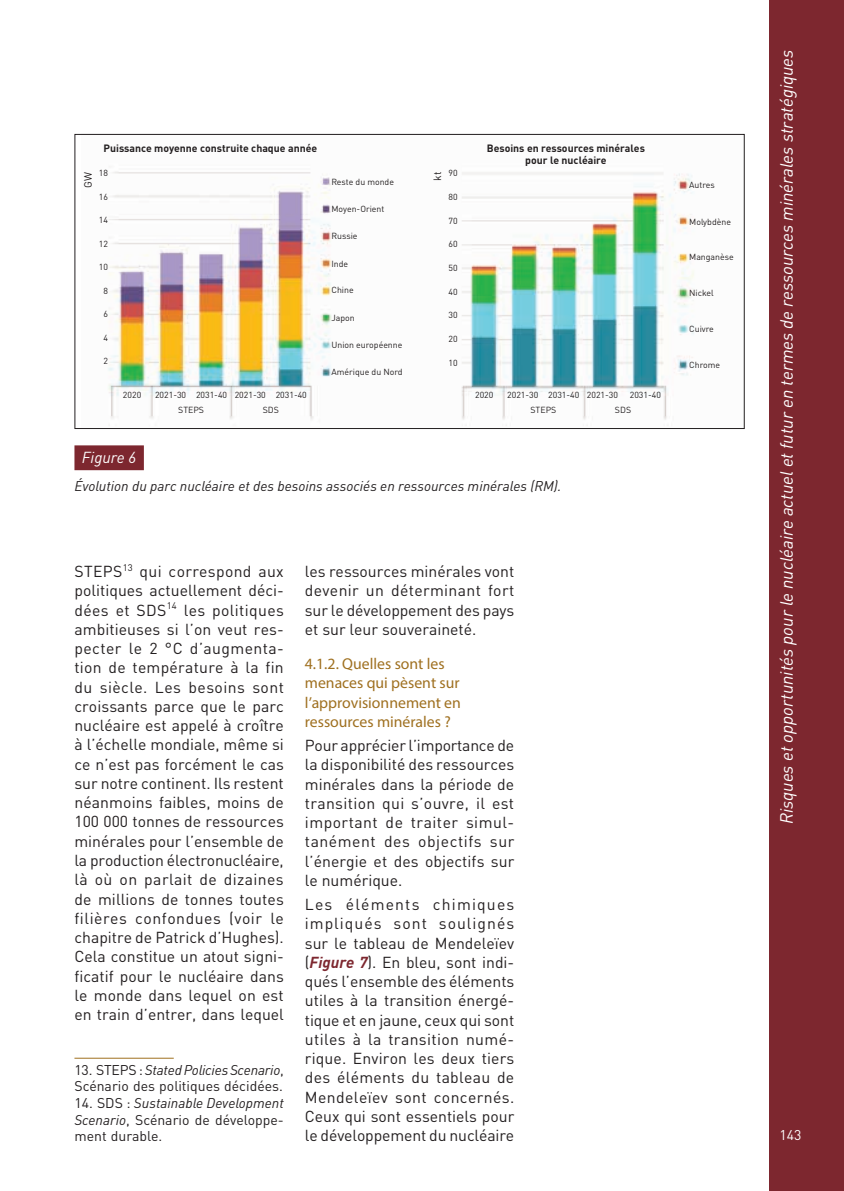
<style>
.page{position:relative;width:844px;height:1191px;background:#fff}
.page>*{position:absolute;margin:0;border:0;box-sizing:border-box;transform-origin:0 0}
.t1{font:italic 17.5px "DINOT";color:#fff}
.Texte_courant{font:15.75px/19.2px "DINOT";color:#231f20;text-align:justify}
.Intertitre_3{font:15.75px/19.2px "Myriad Pro";color:#9f7020}
.Figure_numero{font:italic 15.75px "DINOT";color:#fff}
.Notes{font:14px/16.6px "DINOT";color:#231f20}
.Figure_titre{font:italic 14px "DINOT";color:#231f20}
.t2{font:14px "DINOT";color:#fff}
.t3{font:700 10.5px/12.6px "DINOT";color:#231f20;text-align:center}
.t4{font:10.5px "DINOT";color:#231f20}
.t5{font:8.75px/15.6px "DINOT";color:#231f20;text-align:center}
.s1{font-style:italic}
.s2{font-weight:700;font-style:italic;color:#7d272f}
</style>
<div class="page">
<div style="left:769px;top:0;width:74px;height:1191px;background:#7d272f"></div>
<hr style="left:74px;top:1057px;width:100px;height:1px;background:#9f7020">
<div style="left:74px;top:445px;width:70px;height:25px;background:#7d272f"></div>
<img style="left:108px;top:171px;width:586px;height:255px">
<p class="t4" style="left:81px;top:187px;width:17px;rotate:-90deg">GW</p>
<p class="t3" style="left:103px;top:141px;width:215px">Puissance moyenne construite chaque année</p>
<p class="t3" style="left:486px;top:141px;width:160px">Besoins en ressources minérales pour le nucléaire</p>
<p class="t5" style="left:99px;top:165px;width:11px">18</p>
<p class="t5" style="left:99px;top:189px;width:11px">16</p>
<p class="t5" style="left:99px;top:212px;width:11px">14</p>
<p class="t5" style="left:99px;top:236px;width:11px">12</p>
<p class="t5" style="left:99px;top:259px;width:11px">10</p>
<p class="t5" style="left:103px;top:283px;width:6px">8</p>
<p class="t5" style="left:103px;top:306px;width:6px">6</p>
<p class="t5" style="left:103px;top:330px;width:6px">4</p>
<p class="t5" style="left:103px;top:353px;width:6px">2</p>
<p class="t5" style="left:448px;top:165px;width:11px">90</p>
<p class="t5" style="left:448px;top:189px;width:11px">80</p>
<p class="t5" style="left:448px;top:212px;width:11px">70</p>
<p class="t5" style="left:448px;top:236px;width:11px">60</p>
<p class="t5" style="left:448px;top:260px;width:11px">50</p>
<p class="t5" style="left:448px;top:284px;width:11px">40</p>
<p class="t5" style="left:448px;top:307px;width:11px">30</p>
<p class="t5" style="left:448px;top:331px;width:11px">20</p>
<p class="t5" style="left:448px;top:355px;width:11px">10</p>
<p class="t4" style="left:431px;top:181px;width:11px;rotate:-90deg">kt</p>
<p class="t5" style="left:331px;top:174px;width:64px">Reste du monde</p>
<p class="t5" style="left:331px;top:201px;width:54px">Moyen-Orient</p>
<p class="t5" style="left:331px;top:228px;width:28px">Russie</p>
<p class="t5" style="left:331px;top:255px;width:18px">Inde</p>
<p class="t5" style="left:331px;top:282px;width:24px">Chine</p>
<p class="t5" style="left:331px;top:309px;width:25px">Japon</p>
<p class="t5" style="left:331px;top:337px;width:72px">Union européenne</p>
<p class="t5" style="left:331px;top:364px;width:73px">Amérique du Nord</p>
<p class="t5" style="left:123px;top:386px;width:20px">2020</p>
<p class="t5" style="left:155px;top:386px;width:74px">2021-30 2031-40<br>STEPS</p>
<p class="t5" style="left:235px;top:386px;width:74px">2021-30 2031-40<br>SDS</p>
<p class="t5" style="left:475px;top:386px;width:20px">2020</p>
<p class="t5" style="left:507px;top:386px;width:74px">2021-30 2031-40<br>STEPS</p>
<p class="t5" style="left:586px;top:386px;width:33px">2021-30</p>
<p class="t5" style="left:614px;top:386px;width:47px;text-align:left;text-indent:15px">2031-40<br>SDS</p>
<p class="Figure_numero" style="left:82px;top:447px;width:56px">Figure 6</p>
<p class="Figure_titre" style="left:74px;top:477px;width:488px">Évolution du parc nucléaire et des besoins associés en ressources minérales (RM).</p>
<p class="Texte_courant" style="left:74px;top:561px;width:211px">STEPS<sup>13</sup> qui correspond aux politiques actuellement déci&shy;dées et SDS<sup>14</sup> les politiques ambitieuses si l’on veut res&shy;pecter le 2 °C d’augmenta&shy;tion de température à la fin du siècle. Les besoins sont croissants parce que le parc nucléaire est appelé à croître à l’échelle mondiale, même si ce n’est pas forcément le cas sur notre continent. Ils restent néanmoins faibles, moins de 100 000 tonnes de ressources minérales pour l’ensemble de la production électronucléaire, là où on parlait de dizaines de millions de tonnes toutes filières confondues (voir le chapitre de Patrick d’Hughes).<br>Cela constitue un atout signi&shy;ficatif pour le nucléaire dans le monde dans lequel on est en train d’entrer, dans lequel</p>
<p class="Notes" style="left:74px;top:1061px;width:211px">13. STEPS : <span class="s1">Stated Policies Scenario</span>,<br>Scénario des politiques décidées.</p>
<p class="Notes" style="left:74px;top:1094px;width:211px;text-align:justify">14. SDS : <span class="s1">Sustainable Development Scenario</span>, Scénario de développe&shy;ment durable.</p>
<p class="Texte_courant" style="left:305px;top:561px;width:211px">les ressources minérales vont devenir un déterminant fort sur le développement des pays et sur leur souveraineté.</p>
<p class="Intertitre_3" style="left:305px;top:654px;width:157px">4.1.2. Quelles sont les menaces qui pèsent sur l’approvisionnement en ressources minérales ?</p>
<p class="Texte_courant" style="left:305px;top:735px;width:211px">Pour apprécier l’importance de la disponibilité des ressources minérales dans la période de transition qui s’ouvre, il est important de traiter simul&shy;tanément des objectifs sur l’énergie et des objectifs sur le numérique.</p>
<p class="Texte_courant" style="left:305px;top:894px;width:211px">Les éléments chimiques impliqués sont soulignés sur le tableau de Mendeleïev (<span class="s2">Figure 7</span>). En bleu, sont indi&shy;qués l’ensemble des éléments utiles à la transition énergé&shy;tique et en jaune, ceux qui sont utiles à la transition numé&shy;rique. Environ les deux tiers des éléments du tableau de Mendeleïev sont concernés.<br>Ceux qui sont essentiels pour le développement du nucléaire</p>
<p class="t5" style="left:689px;top:177px;width:27px">Autres</p>
<p class="t5" style="left:689px;top:214px;width:43px">Molybdène</p>
<p class="t5" style="left:689px;top:249px;width:46px">Manganèse</p>
<p class="t5" style="left:689px;top:285px;width:26px">Nickel</p>
<p class="t5" style="left:689px;top:320px;width:26px">Cuivre</p>
<p class="t5" style="left:689px;top:356px;width:32px">Chrome</p>
<p class="t1" style="left:775px;top:824px;width:776px;rotate:-90deg">Risques et opportunités pour le nucléaire actuel et futur en termes de ressources minérales stratégiques</p>
<p class="t2" style="left:779px;top:1125px;width:23px">143</p>
</div>
